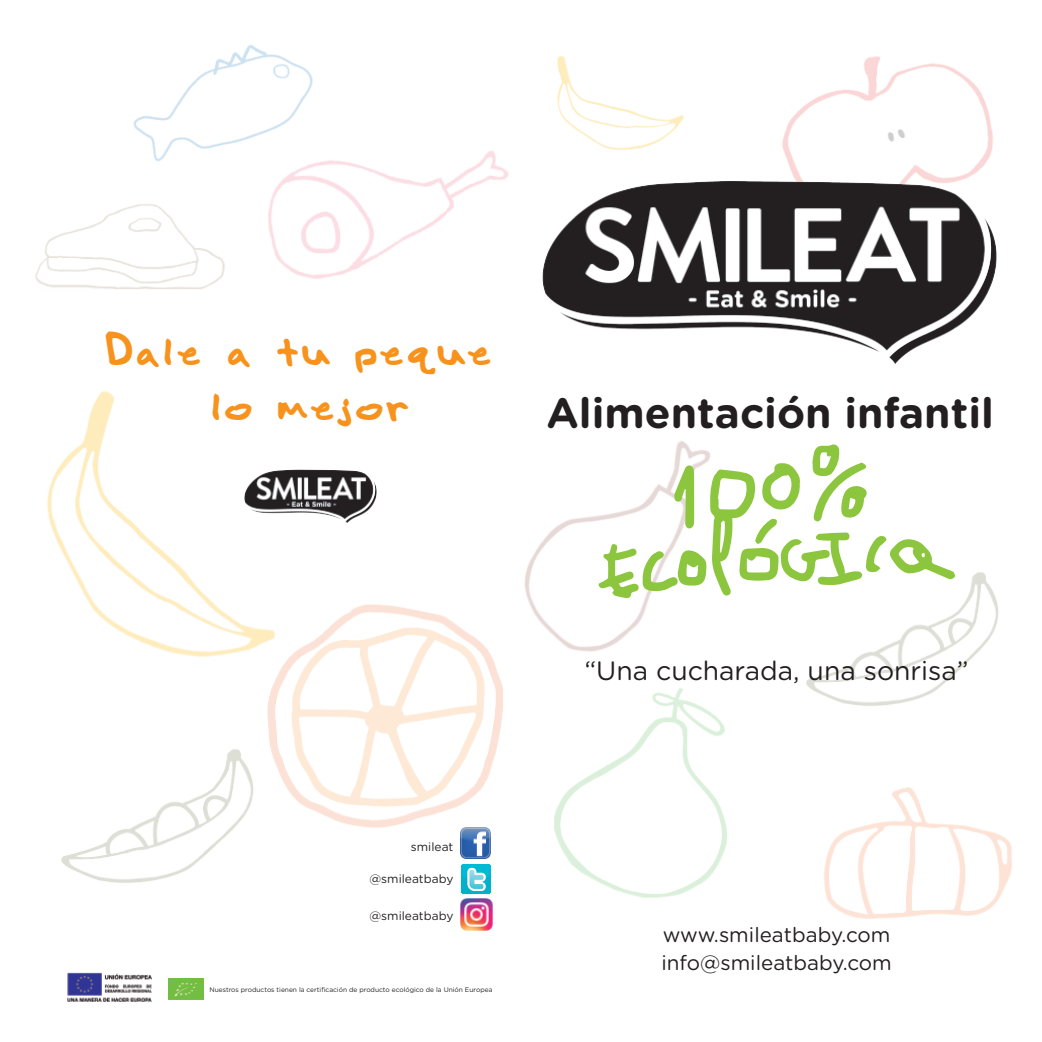
<style>
.page{position:relative;width:1042px;height:1042px;background:#fff}
.page>*{position:absolute;margin:0;border:0;box-sizing:border-box;transform-origin:0 0}
.t1{font:45.5px/54.6px "Child's Play";color:#f7931d;text-align:center}
.t2{font:700 42.35px "Gotham Rounded";color:#231f20}
.t3{font:26.6px "Gotham Rounded";color:#231f20}
.t4{font:20.65px/27.7px "Gotham Rounded";color:#231f20}
.t5{font:11.9px "Gotham Rounded";color:#231f20}
.t6{font:6.65px "Gotham Rounded";color:#231f20}
</style>
<div class="page">
<img style="left:834px;top:787px;width:178px;height:132px">
<img style="left:782px;top:56px;width:211px;height:123px">
<img style="left:133px;top:45px;width:177px;height:98px">
<img style="left:321px;top:795px;width:125px;height:33px">
<img style="left:203px;top:73px;width:306px;height:206px">
<img style="left:446px;top:741px;width:388px;height:166px">
<img style="left:47px;top:391px;width:400px;height:404px">
<img style="left:557px;top:56px;width:127px;height:94px">
<img style="left:427px;top:391px;width:298px;height:350px">
<img style="left:35px;top:143px;width:233px;height:146px">
<img style="left:738px;top:572px;width:260px;height:184px">
<img style="left:47px;top:698px;width:274px;height:185px">
<img style="left:542px;top:179px;width:455px;height:185px">
<img style="left:244px;top:470px;width:133px;height:54px">
<img style="left:67px;top:972px;width:85px;height:30px">
<img style="left:168px;top:978px;width:35px;height:21px">
<img style="left:452px;top:890px;width:48px;height:41px">
<img style="left:460px;top:827px;width:31px;height:31px">
<img style="left:460px;top:863px;width:32px;height:32px">
<svg style="left:598px;top:443px;width:357px;height:155px"></svg>
<h1 class="t1" style="left:104px;top:324px;width:392px">Dale a tu peque lo mejor</h1>
<h2 class="t2" style="left:546px;top:382px;width:449px">Alimentación infantil</h2>
<h3 class="t5" style="left:411px;top:838px;width:44px">smileat</h3>
<h3 class="t5" style="left:369px;top:871px;width:85px">@smileatbaby</h3>
<h3 class="t5" style="left:369px;top:907px;width:85px">@smileatbaby</h3>
<p class="t6" style="left:210px;top:985px;width:284px">Nuestros productos tienen la certificación de producto ecológico de la Unión Europea</p>
<h3 class="t3" style="left:584px;top:652px;width:386px">“Una cucharada, una sonrisa”</h3>
<h3 class="t4" style="left:661px;top:920px;width:232px">www.smileatbaby.com info@smileatbaby.com</h3>
</div>
